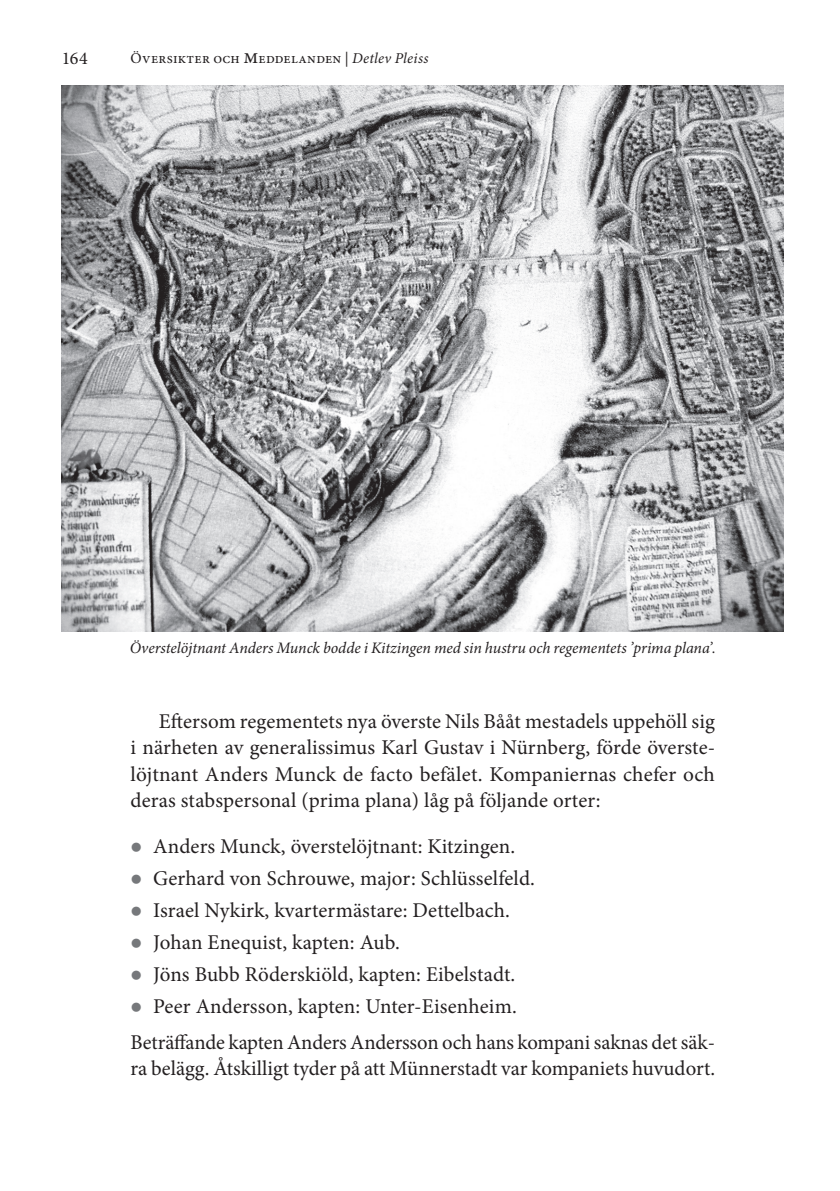
<style>
.page{position:relative;width:840px;height:1191px;background:#fff}
.page>*{position:absolute;margin:0;border:0;box-sizing:border-box;transform-origin:0 0}
.t1{font:21px/26.4px "Minion Pro";color:#231f20;text-align:justify}
.t2{font:18px "Minion Pro";color:#231f20}
.t3{font:italic 16px "Minion Pro";letter-spacing:-.005em;color:#231f20}
.t4{font:15px "Minion Pro";letter-spacing:.02em;color:#231f20}
.s1{font-size:21px}
.s2{font-style:italic}
.s3{color:#76787b}
</style>
<div class="page">
<img style="left:61px;top:85px;width:721px;height:546px">
<p class="t2" style="left:62px;top:46px;width:27px">164</p>
<p class="t4" style="left:130px;top:48px;width:299px">Översikter och <span class="s1">m</span>eddelanden | <span class="s2">Detlev Pleiss</span></p>
<p class="t3" style="left:130px;top:636px;width:587px">Överstelöjtnant Anders Munck bodde i Kitzingen med sin hustru och regementets ’prima plana’.</p>
<p class="t1" style="left:130px;top:708px;width:585px;text-indent:28px">Eftersom regementets nya överste Nils Bååt mestadels uppehöll sig i närheten av generalissimus Karl Gustav i Nürnberg, förde överste&shy;löjtnant Anders Munck de facto befälet. Kompaniernas chefer och deras stabspersonal (prima plana) låg på följande orter:</p>
<p class="t1" style="left:130px;top:833px;width:386px"><span class="s3">●</span> Anders Munck, överstelöjtnant: Kitzingen.</p>
<p class="t1" style="left:130px;top:865px;width:405px"><span class="s3">●</span> Gerhard von Schrouwe, major: Schlüsselfeld.</p>
<p class="t1" style="left:130px;top:897px;width:380px"><span class="s3">●</span> Israel Nykirk, kvartermästare: Dettelbach.</p>
<p class="t1" style="left:130px;top:929px;width:271px"><span class="s3">●</span> Johan Enequist, kapten: Aub.</p>
<p class="t1" style="left:130px;top:961px;width:386px"><span class="s3">●</span> Jöns Bubb Röderskiöld, kapten: Eibelstadt.</p>
<p class="t1" style="left:130px;top:988px;width:585px;line-height:35.8px"><span class="s3">●</span> Peer Andersson, kapten: Unter-Eisenheim.<br>Beträffande kapten Anders Andersson och hans kompani saknas det säk-</p>
<p class="t1" style="left:130px;top:1055px;width:585px">ra belägg. Åtskilligt tyder på att Münnerstadt var kompaniets huvudort.</p>
</div>
